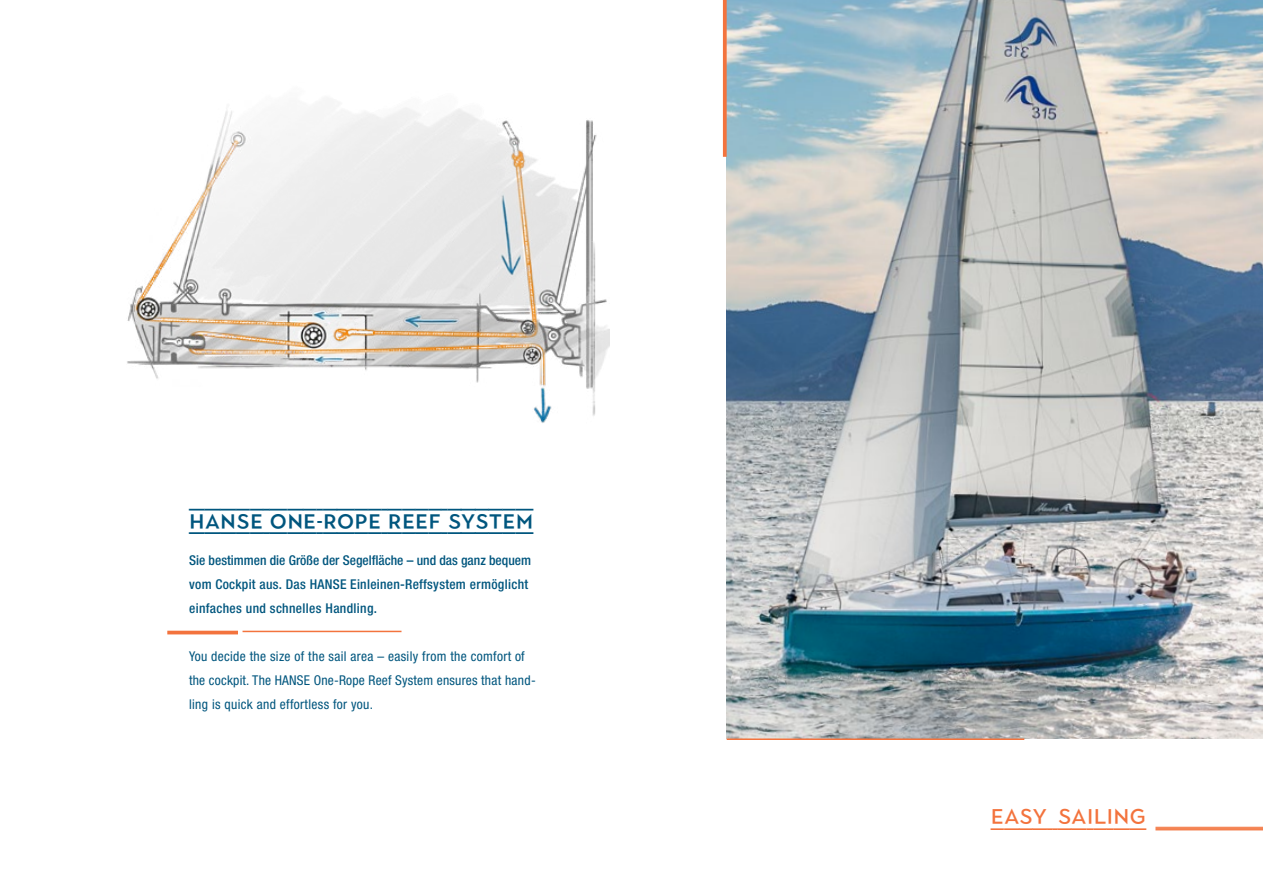
<style>
.page{position:relative;width:1263px;height:893px;background:#fff}
.page>*{position:absolute;margin:0;border:0;box-sizing:border-box;transform-origin:0 0}
.t1{font:36px "Town 70 Accent Regular 2";color:#00567e}
.Fliesstext{font:30px "Town 70 Accent Regular 1";color:#f3733d}
.Fliesstext-2{font:condensed 13.5px/24px "Helvetica Neue LT Pro";letter-spacing:.025em;color:#00567e}
.Fliesstext-3{font:500 condensed 13.5px/24px "Helvetica Neue LT Pro";letter-spacing:.02em;color:#00567e}
</style>
<div class="page">
<hr style="left:1155px;top:827px;width:108px;height:3px;background:#f3733d">
<img style="left:127px;top:107px;width:483px;height:316px">
<hr style="left:167px;top:631px;width:71px;height:3px;background:#f3733d">
<hr style="left:243px;top:631px;width:158px;height:1px;background:#f3733d">
<img style="left:727px;top:0;width:536px;height:738px">
<svg style="left:723px;top:0;width:4px;height:157px"></svg>
<hr style="left:727px;top:738px;width:297px;height:2px;background:#f3733d">
<p class="t1" style="left:189px;top:501px;width:346px">HANSE ONE-ROPE REEF SYSTEM</p>
<p class="Fliesstext-3" style="left:189px;top:548px;width:343px">Sie bestimmen die Größe der Segelfläche – und das ganz bequem vom Cockpit aus. Das HANSE Einleinen-Reffsystem ermöglicht einfaches und schnelles Handling.</p>
<p class="Fliesstext-2" style="left:189px;top:644px;width:348px">You decide the size of the sail area – easily from the comfort of the cockpit. The HANSE One-Rope Reef System ensures that hand&shy;ling is quick and effortless for you.</p>
<p class="Fliesstext" style="left:991px;top:802px;width:157px">EASY SAILING</p>
</div>
